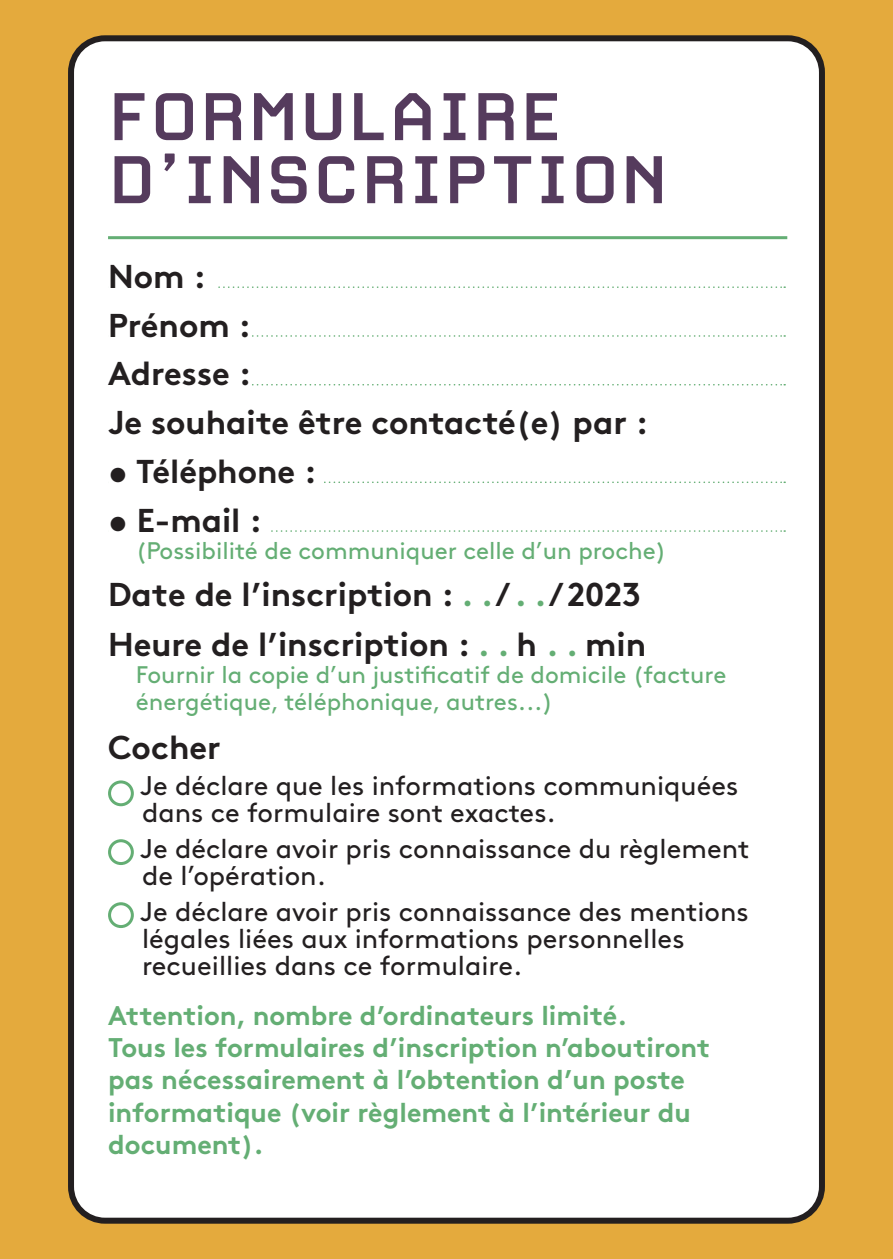
<style>
.page{position:relative;width:893px;height:1259px;background:#e4aa3d}
.page>*{position:absolute;margin:0;border:0;box-sizing:border-box;transform-origin:0 0}
.t1{font:700 81px/63px "Carbon";color:#553b5d}
.t2{font:700 33px/48.6px "Brown";color:#231f20}
.t3{font:27px/27px "Brown Regular Alt";color:#231f20}
.t4{font:700 27px/32.4px "Brown";color:#64ae74}
.t5{font:24px/27px "Brown Regular Alt";color:#64ae74}
.s1{color:#64ae74}
</style>
<div class="page">
<div style="left:71px;top:38px;width:751px;height:1182px;background:#fff;border-radius:34px"></div>
<svg style="left:218px;top:286px;width:567px;height:2px"></svg>
<svg style="left:252px;top:335px;width:533px;height:2px"></svg>
<svg style="left:252px;top:384px;width:533px;height:1px"></svg>
<svg style="left:324px;top:481px;width:461px;height:2px"></svg>
<svg style="left:271px;top:530px;width:514px;height:2px"></svg>
<hr style="left:108px;top:236px;width:679px;height:3px;background:#64ae74">
<div style="left:108px;top:780px;width:26px;height:26px;border:3px solid #64ae74;border-radius:50%"></div>
<div style="left:108px;top:839px;width:26px;height:26px;border:3px solid #64ae74;border-radius:50%"></div>
<div style="left:108px;top:902px;width:26px;height:26px;border:3px solid #64ae74;border-radius:50%"></div>
<div style="left:68px;top:35px;width:757px;height:1188px;border:6px solid #231f20;border-radius:34px"></div>
<h1 class="t1" style="left:108px;top:84px;width:562px">FORMULAIRE<br>D’INSCRIPTION</h1>
<p class="t2" style="left:108px;top:249px;width:542px">Nom :<br>Prénom :<br>Adresse :<br>Je souhaite être contacté(e) par :</p>
<p class="t2" style="left:108px;top:444px;width:210px">• Téléphone :</p>
<p class="t2" style="left:108px;top:492px;width:155px">• E-mail :</p>
<p class="t5" style="left:136px;top:535px;width:532px">(Possibilité de communiquer celle d’un proche)</p>
<p class="t2" style="left:108px;top:565px;width:540px;line-height:50.7px">Date de l’inscription : <span class="s1">. .</span>/ <span class="s1">. .</span>/ 2023<br>Heure de l’inscription : <span class="s1">. .</span> h <span class="s1">. .</span> min</p>
<p class="t5" style="left:136px;top:659px;width:592px">Fournir la copie d’un justificatif de domicile (facture énergétique, téléphonique, autres...)</p>
<p class="t2" style="left:108px;top:720px;width:114px">Cocher</p>
<p class="t3" style="left:141px;top:770px;width:599px">Je déclare que les informations communiquées dans ce formulaire sont exactes.</p>
<p class="t3" style="left:141px;top:833px;width:610px">Je déclare avoir pris connaissance du règlement de l’opération.</p>
<p class="t3" style="left:141px;top:896px;width:610px">Je déclare avoir pris connaissance des mentions légales liées aux informations personnelles recueillies dans ce formulaire.</p>
<p class="t4" style="left:108px;top:996px;width:603px">Attention, nombre d’ordinateurs limité.<br>Tous les formulaires d’inscription n’aboutiront pas nécessairement à l’obtention d’un poste informatique (voir règlement à l’intérieur du document).</p>
</div>
